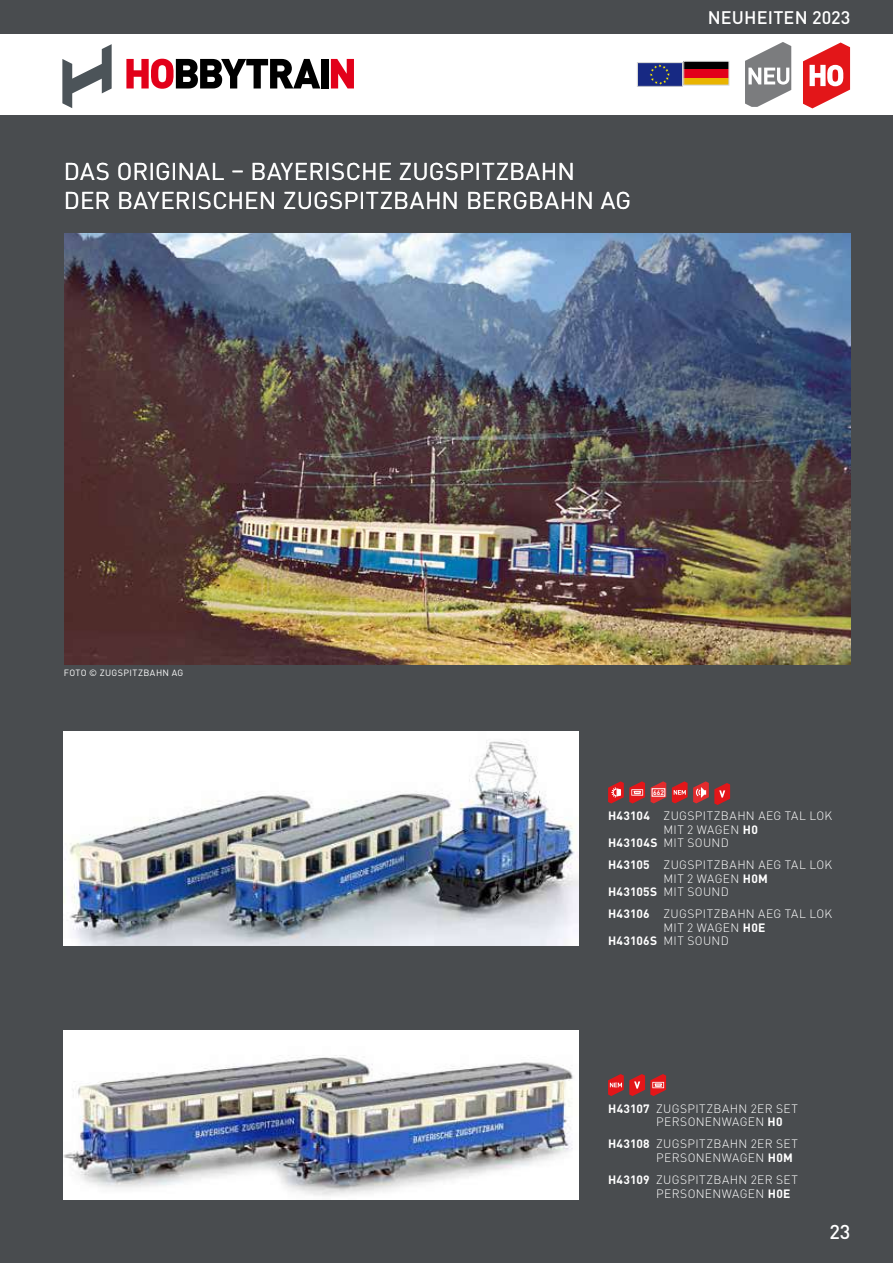
<style>
.page{position:relative;width:893px;height:1263px;background:#fff}
.page>*{position:absolute;margin:0;border:0;box-sizing:border-box;transform-origin:0 0}
.t1{font:24px/28.8px "DIN Pro";letter-spacing:.005em;color:#fff}
.t2{font:500 19.8px "DIN Pro";color:#fff}
.t3{font:500 18px "DIN Pro";letter-spacing:.01em;color:#fff}
.t4{font:300 12px/13.5px "DIN Pro";letter-spacing:.03em;color:#fff}
.t5{font:9px "DIN Pro";letter-spacing:.045em;color:#fff}
.t6{font:700 6.75px "DIN Pro";color:#fff}
.s1{font-weight:700}
</style>
<div class="page">
<div style="left:0;top:115px;width:893px;height:1148px;background:#494c4f"></div>
<svg style="left:803px;top:43px;width:47px;height:65px"></svg>
<div style="left:0;top:0;width:893px;height:34px;background:#494c4f"></div>
<svg style="left:745px;top:42px;width:46px;height:65px"></svg>
<div style="left:638px;top:63px;width:44px;height:23px;background:#172983"></div>
<svg style="left:650px;top:64px;width:20px;height:21px"></svg>
<div style="left:637px;top:62px;width:46px;height:25px;border:1px solid #d0d1d2"></div>
<svg style="left:331px;top:59px;width:23px;height:29px"></svg>
<div style="left:321px;top:59px;width:8px;height:29px;background:#000"></div>
<svg style="left:62px;top:44px;width:50px;height:64px"></svg>
<svg style="left:126px;top:59px;width:194px;height:30px"></svg>
<img style="left:64px;top:1030px;width:514px;height:169px">
<img style="left:64px;top:731px;width:514px;height:214px">
<div style="left:684px;top:77px;width:45px;height:8px;background:#e9b400"></div>
<div style="left:684px;top:69px;width:45px;height:8px;background:#e2001a"></div>
<div style="left:684px;top:61px;width:45px;height:8px;background:#000"></div>
<div style="left:683px;top:61px;width:46px;height:24px;border:1px solid #d0d1d2"></div>
<svg style="left:608px;top:1074px;width:58px;height:22px"></svg>
<img style="left:64px;top:234px;width:786px;height:430px">
<svg style="left:608px;top:781px;width:37px;height:22px"></svg>
<svg style="left:651px;top:781px;width:15px;height:22px"></svg>
<div style="left:652px;top:788px;width:13px;height:9px;border:1px solid #fff"></div>
<svg style="left:672px;top:781px;width:58px;height:24px"></svg>
<h1 class="t1" style="left:64px;top:156px;width:569px">DAS ORIGINAL – BAYERISCHE ZUGSPITZBAHN<br>DER BAYERISCHEN ZUGSPITZBAHN BERGBAHN AG</h1>
<h3 class="t3" style="left:708px;top:6px;width:144px">NEUHEITEN 2023</h3>
<p class="t5" style="left:64px;top:666px;width:121px">FOTO © ZUGSPITZBAHN AG</p>
<p class="t6" style="left:653px;top:788px;width:12px">662</p>
<p class="t4" style="left:608px;top:809px;width:226px"><span class="s1">H43104</span> ZUGSPITZBAHN AEG TAL LOK</p>
<p class="t4" style="left:664px;top:822px;width:96px">MIT 2 WAGEN <span class="s1">H0</span></p>
<p class="t4" style="left:608px;top:836px;width:122px"><span class="s1">H43104S</span> MIT SOUND</p>
<p class="t4" style="left:608px;top:858px;width:226px"><span class="s1">H43105</span> ZUGSPITZBAHN AEG TAL LOK</p>
<p class="t4" style="left:664px;top:871px;width:106px">MIT 2 WAGEN <span class="s1">H0M</span></p>
<p class="t4" style="left:608px;top:885px;width:122px"><span class="s1">H43105S</span> MIT SOUND</p>
<p class="t4" style="left:608px;top:907px;width:226px"><span class="s1">H43106</span> ZUGSPITZBAHN AEG TAL LOK</p>
<p class="t4" style="left:663px;top:920px;width:103px">MIT 2 WAGEN <span class="s1">H0E</span></p>
<p class="t4" style="left:608px;top:934px;width:122px"><span class="s1">H43106S</span> MIT SOUND</p>
<p class="t4" style="left:656px;top:1101px;width:143px;text-indent:-48px"><span class="s1">H43107</span> ZUGSPITZBAHN 2ER SET<br>PERSONENWAGEN <span class="s1">H0</span></p>
<p class="t4" style="left:656px;top:1137px;width:143px;text-indent:-48px"><span class="s1">H43108</span> ZUGSPITZBAHN 2ER SET<br>PERSONENWAGEN <span class="s1">H0M</span></p>
<p class="t4" style="left:656px;top:1172px;width:143px;text-indent:-48px"><span class="s1">H43109</span> ZUGSPITZBAHN 2ER SET<br>PERSONENWAGEN <span class="s1">H0E</span></p>
<h2 class="t2" style="left:829px;top:1218px;width:22px">23</h2>
</div>
